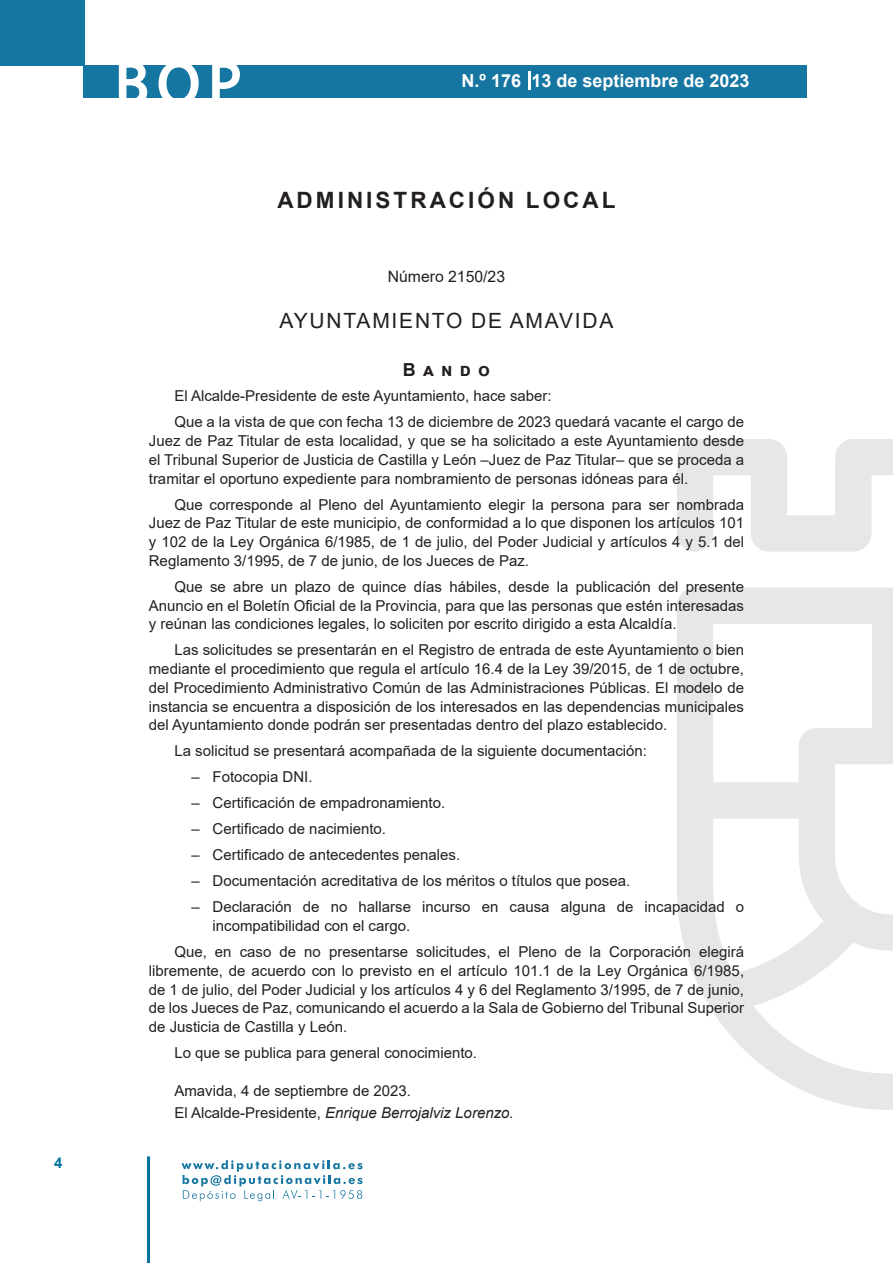
<style>
.page{position:relative;width:893px;height:1263px;background:#fff}
.page>*{position:absolute;margin:0;border:0;box-sizing:border-box;transform-origin:0 0}
.t1{font:500 61.5px "Avant Garde";color:#fff}
.h1__secion{font:700 22.5px "Arial";letter-spacing:.135em;color:#231f20}
.h2__organismo{font:21px "Arial";letter-spacing:.085em;color:#231f20}
.t2{font:700 18px "Arial";color:#fff}
.anuncio{font:700 18px "Arial";letter-spacing:.4em;color:#231f20}
.numero{font:15.75px "Arial";color:#231f20}
.texto_normal{font:15px/18.8px "Arial";color:#231f20;text-align:justify}
.firma{font:italic 15px "Arial";color:#231f20}
.fecha{font:15px "Arial";color:#231f20}
.t3{font:700 15px "Arial";color:#04739f}
.s1{font-style:normal}
</style>
<div class="page">
<div style="left:0;top:0;width:85px;height:65px;background:#1676a2"></div>
<div style="left:84px;top:65px;width:723px;height:33px;background:#1676a2"></div>
<svg style="left:118px;top:65px;width:30px;height:33px"></svg>
<svg style="left:158px;top:65px;width:41px;height:33px"></svg>
<svg style="left:212px;top:65px;width:28px;height:33px"></svg>
<svg style="left:182px;top:1160px;width:181px;height:41px"></svg>
<hr style="left:147px;top:1156px;width:3px;height:107px;background:#04739f">
<svg style="left:529px;top:71px;width:2px;height:19px"></svg>
<svg style="left:677px;top:439px;width:216px;height:671px"></svg>
<p class="t3" style="left:54px;top:1152px;width:10px">4</p>
<h1 class="t1" style="left:115px;top:46px;width:128px">BOP</h1>
<p class="t2" style="left:462px;top:68px;width:289px">N.º 176 13 de septiembre de 2023</p>
<p class="h1__secion" style="left:277px;top:184px;width:340px">ADMINISTRACIÓN LOCAL</p>
<p class="numero" style="left:388px;top:266px;width:119px">Número 2150/23</p>
<p class="h2__organismo" style="left:280px;top:307px;width:335px">AYUNTAMIENTO DE AMAVIDA</p>
<p class="anuncio" style="left:403px;top:356px;width:89px">Bando</p>
<p class="texto_normal" style="left:174px;top:387px;width:379px">El Alcalde-Presidente de este Ayuntamiento, hace saber:</p>
<p class="texto_normal" style="left:149px;top:413px;width:597px;text-indent:26px">Que a la vista de que con fecha 13 de diciembre de 2023 quedará vacante el cargo de Juez de Paz Titular de esta localidad, y que se ha solicitado a este Ayuntamiento desde el Tribunal Superior de Justicia de Castilla y León –Juez de Paz Titular– que se proceda a tramitar el oportuno expediente para nombramiento de personas idóneas para él.</p>
<p class="texto_normal" style="left:149px;top:495px;width:597px;text-indent:26px">Que corresponde al Pleno del Ayuntamiento elegir la persona para ser nombrada Juez de Paz Titular de este municipio, de conformidad a lo que disponen los artículos 101 y 102 de la Ley Orgánica 6/1985, de 1 de julio, del Poder Judicial y artículos 4 y 5.1 del Reglamento 3/1995, de 7 de junio, de los Jueces de Paz.</p>
<p class="texto_normal" style="left:149px;top:577px;width:597px;text-indent:26px">Que se abre un plazo de quince días hábiles, desde la publicación del presente Anuncio en el Boletín Oficial de la Provincia, para que las personas que estén interesadas y reúnan las condiciones legales, lo soliciten por escrito dirigido a esta Alcaldía.</p>
<p class="texto_normal" style="left:149px;top:641px;width:597px;text-indent:26px">Las solicitudes se presentarán en el Registro de entrada de este Ayuntamiento o bien mediante el procedimiento que regula el artículo 16.4 de la Ley 39/2015, de 1 de octubre, del Procedimiento Administrativo Común de las Administraciones Públicas. El modelo de instancia se encuentra a disposición de los interesados en las dependencias municipales del Ayuntamiento donde podrán ser presentadas dentro del plazo establecido.</p>
<p class="texto_normal" style="left:174px;top:742px;width:474px">La solicitud se presentará acompañada de la siguiente documentación:</p>
<p class="texto_normal" style="left:191px;top:768px;width:123px">– Fotocopia DNI.</p>
<p class="texto_normal" style="left:191px;top:794px;width:255px">– Certificación de empadronamiento.</p>
<p class="texto_normal" style="left:191px;top:820px;width:196px">– Certificado de nacimiento.</p>
<p class="texto_normal" style="left:191px;top:846px;width:270px">– Certificado de antecedentes penales.</p>
<p class="texto_normal" style="left:191px;top:871px;width:440px">– Documentación acreditativa de los méritos o títulos que posea.</p>
<p class="texto_normal" style="left:213px;top:897px;width:533px;text-indent:-21px">– Declaración de no hallarse incurso en causa alguna de incapacidad o incompatibilidad con el cargo.</p>
<p class="texto_normal" style="left:149px;top:942px;width:597px;text-indent:26px">Que, en caso de no presentarse solicitudes, el Pleno de la Corporación elegirá libremente, de acuerdo con lo previsto en el artículo 101.1 de la Ley Orgánica 6/1985, de 1 de julio, del Poder Judicial y los artículos 4 y 6 del Reglamento 3/1995, de 7 de junio, de los Jueces de Paz, comunicando el acuerdo a la Sala de Gobierno del Tribunal Superior de Justicia de Castilla y León.</p>
<p class="texto_normal" style="left:174px;top:1043px;width:304px">Lo que se publica para general conocimiento.</p>
<p class="fecha" style="left:174px;top:1080px;width:238px">Amavida, 4 de septiembre de 2023.</p>
<p class="firma" style="left:174px;top:1103px;width:341px"><span class="s1">El Alcalde-Presidente,</span> Enrique Berrojalviz Lorenzo.</p>
</div>
